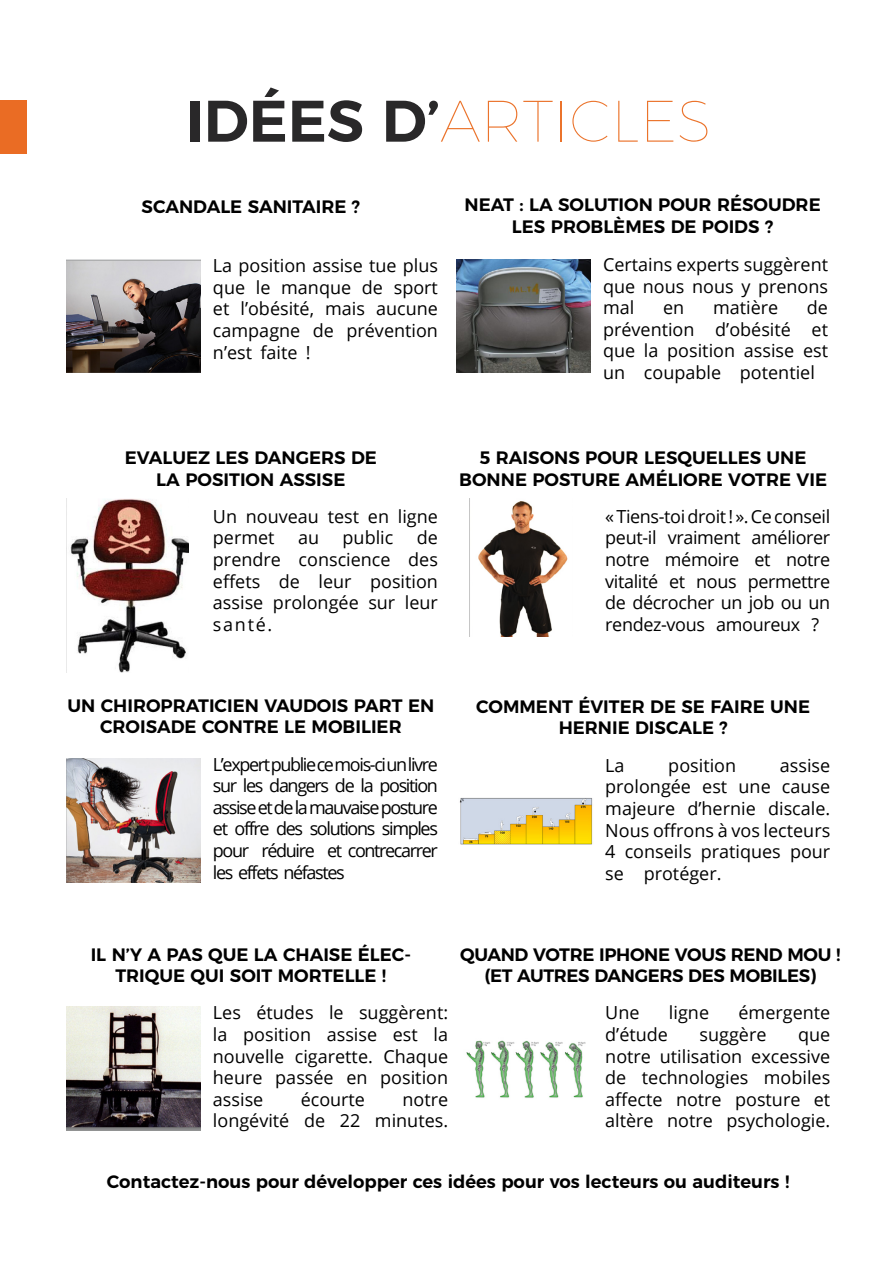
<style>
.page{position:relative;width:893px;height:1263px;background:#fff}
.page>*{position:absolute;margin:0;border:0;box-sizing:border-box;transform-origin:0 0}
.t1{font:100 58.5px "Montserrat";color:#eb732b}
.t2{font:18px/21.6px "Open Sans";color:#000;text-align:justify}
.t3{font:600 18px/21.6px "Montserrat";color:#000;text-align:center}
.t4{font:600 18px/21.6px "Montserrat";letter-spacing:-.02em;color:#000;text-align:center}
.s1{font-weight:600;color:#292829}
</style>
<div class="page">
<div style="left:0;top:100px;width:27px;height:53px;background:#ea6c24"></div>
<img style="left:66px;top:259px;width:135px;height:113px">
<img style="left:456px;top:259px;width:135px;height:113px">
<img style="left:66px;top:758px;width:135px;height:124px">
<img style="left:66px;top:1007px;width:135px;height:124px">
<img style="left:66px;top:498px;width:122px;height:175px">
<img style="left:469px;top:498px;width:99px;height:138px">
<img style="left:459px;top:798px;width:134px;height:47px">
<img style="left:466px;top:1040px;width:120px;height:58px">
<h1 class="t1" style="left:185px;top:77px;width:528px"><span class="s1">IDÉES D’</span>ARTICLES</h1>
<p class="t3" style="left:142px;top:195px;width:220px">SCANDALE SANITAIRE ?</p>
<p class="t3" style="left:465px;top:192px;width:358px">NEAT : LA SOLUTION POUR RÉSOUDRE<br>LES PROBLÈMES DE POIDS ?</p>
<p class="t2" style="left:213px;top:254px;width:227px">La position assise tue plus que le manque de sport et l’obésité, mais aucune campagne de prévention n’est faite !</p>
<p class="t2" style="left:603px;top:253px;width:227px">Certains experts suggèrent que nous nous y prenons mal</p>
<p class="t2" style="left:663px;top:296px;width:23px">en</p>
<p class="t2" style="left:713px;top:296px;width:67px">matière</p>
<p class="t2" style="left:603px;top:296px;width:227px;text-indent:204px">de prévention d’obésité et que la position assise est un coupable potentiel</p>
<p class="t3" style="left:125px;top:445px;width:254px">EVALUEZ LES DANGERS DE<br>LA POSITION ASSISE</p>
<p class="t3" style="left:459px;top:445px;width:369px">5 RAISONS POUR LESQUELLES UNE<br>BONNE POSTURE AMÉLIORE VOTRE VIE</p>
<p class="t2" style="left:213px;top:505px;width:227px">Un nouveau test en ligne permet</p>
<p class="t2" style="left:213px;top:527px;width:227px;text-indent:204px">de prendre conscience des effets de leur position assise prolongée sur leur santé.</p>
<p class="t2" style="left:298px;top:527px;width:23px">au</p>
<p class="t2" style="left:343px;top:527px;width:52px">public</p>
<p class="t2" style="left:605px;top:505px;width:227px">« Tiens-toi droit ! ». Ce conseil peut-il vraiment améliorer notre mémoire et notre vitalité et nous permettre de décrocher un job ou un rendez-vous amoureux ?</p>
<p class="t3" style="left:68px;top:693px;width:368px">UN CHIROPRATICIEN VAUDOIS PART EN<br>CROISADE CONTRE LE MOBILIER</p>
<p class="t3" style="left:476px;top:694px;width:335px">COMMENT ÉVITER DE SE FAIRE UNE<br>HERNIE DISCALE ?</p>
<p class="t2" style="left:213px;top:753px;width:227px">L’expert publie ce mois-ci un livre sur les dangers de la position assise et de la mauvaise posture et offre des solutions simples pour réduire et contrecarrer les effets néfastes</p>
<p class="t2" style="left:605px;top:754px;width:21px">La</p>
<p class="t2" style="left:668px;top:754px;width:69px">position</p>
<p class="t2" style="left:605px;top:754px;width:227px;text-indent:175px">assise prolongée est une cause majeure d’hernie discale.<br>Nous offrons à vos lecteurs 4 conseils pratiques pour se protéger.</p>
<p class="t3" style="left:91px;top:942px;width:322px">IL N’Y A PAS QUE LA CHAISE ÉLEC-<br>TRIQUE QUI SOIT MORTELLE !</p>
<p class="t4" style="left:460px;top:942px;width:382px">QUAND VOTRE IPHONE VOUS REND MOU ! (ET AUTRES DANGERS DES MOBILES)</p>
<p class="t2" style="left:213px;top:1002px;width:237px">Les études le suggèrent: la position assise est la nouvelle cigarette. Chaque heure passée en position assise</p>
<p class="t2" style="left:301px;top:1088px;width:66px">écourte</p>
<p class="t2" style="left:213px;top:1088px;width:237px;text-align:right">notre<br>longévité de 22 minutes.</p>
<p class="t2" style="left:605px;top:1002px;width:36px">Une</p>
<p class="t2" style="left:669px;top:1002px;width:42px">ligne</p>
<p class="t2" style="left:738px;top:1002px;width:93px">émergente</p>
<p class="t2" style="left:605px;top:1023px;width:64px">d’étude</p>
<p class="t2" style="left:700px;top:1023px;width:68px">suggère</p>
<p class="t2" style="left:605px;top:1023px;width:227px;text-indent:193px">que notre utilisation excessive de technologies mobiles affecte notre posture et altère notre psychologie.</p>
<p class="t3" style="left:107px;top:1169px;width:684px">Contactez-nous pour développer ces idées pour vos lecteurs ou auditeurs !</p>
</div>
